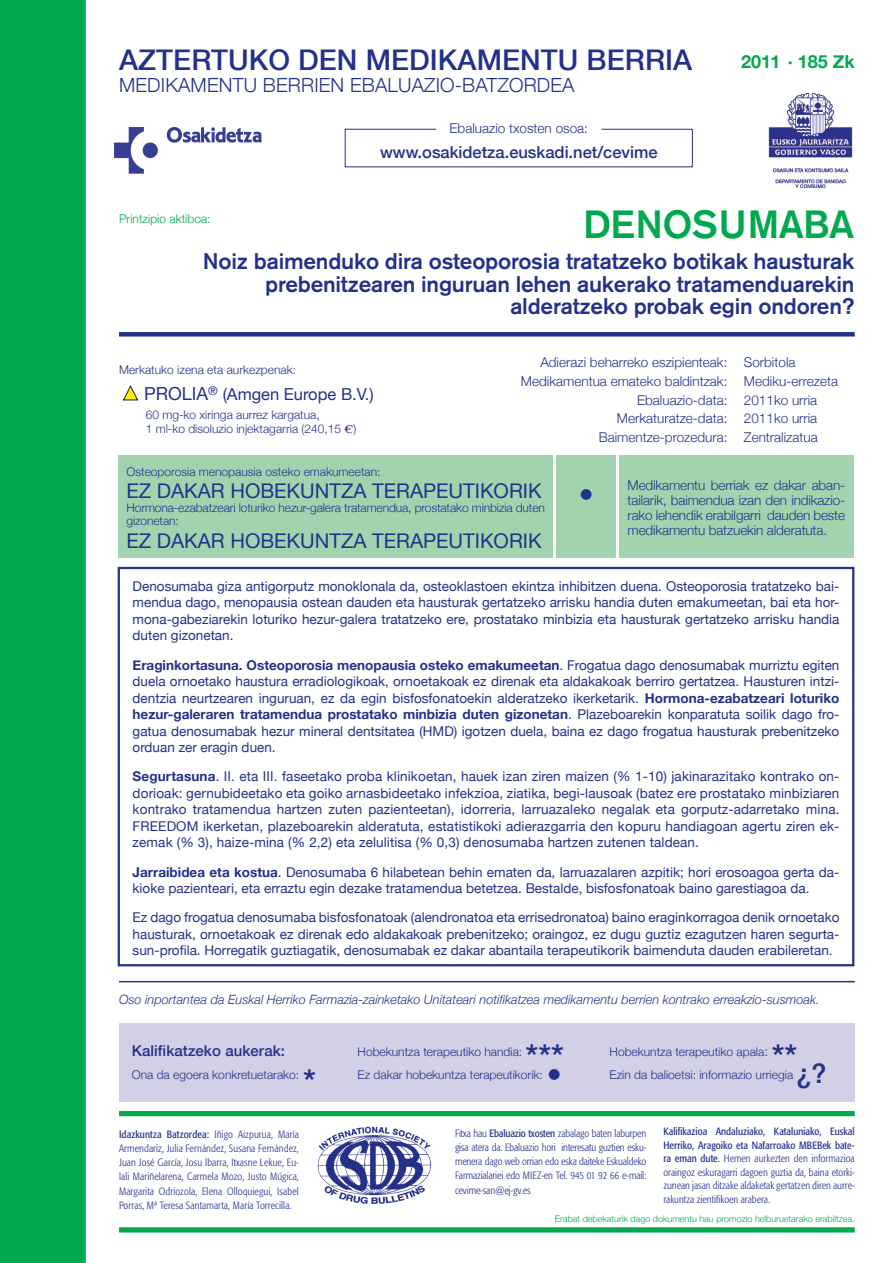
<style>
.page{position:relative;width:893px;height:1263px;background:#fff}
.page>*{position:absolute;margin:0;border:0;box-sizing:border-box;transform-origin:0 0}
.t1{font:500 39px "Akzidenz Grotesk BE";letter-spacing:-.02em;color:#00a94e}
.t2{font:500 34.5px "Helvetica Neue";color:#24318b}
.t3{font:500 30px "Helvetica Neue";color:#24318b}
.t4{font:500 28.5px "Helvetica Neue";letter-spacing:.005em;color:#24318b}
.t5{font:500 27px "Helvetica Neue";color:#24318b}
.t6{font:500 22.5px/22.5px "Akzidenz Grotesk BE";letter-spacing:-.01em;color:#24318b;text-align:right}
.t7{font:20.25px "Helvetica Neue";color:#24318b}
.t8{font:300 19.5px "Helvetica Neue";letter-spacing:.01em;color:#24318b}
.t9{font:700 18px "Helvetica Neue";color:#00a94e}
.t10{font:500 16.5px "Helvetica Neue";color:#24318b}
.t11{font:16.5px "Helvetica Neue";color:#24318b}
.t12{font:500 15px "Helvetica Neue";letter-spacing:.005em;color:#24318b}
.t13{font:13.5px/16.5px "Helvetica Neue";color:#24318b;text-align:justify}
.t14{font:300 13.5px/15px "Helvetica Neue";color:#24318b;text-align:justify}
.t15{font:italic 300 12.75px "Helvetica Neue";color:#24318b}
.t16{font:300 12px/13.5px "Helvetica Neue";color:#24318b}
.t17{font:300 12px "Helvetica Neue";color:#00a94e}
.t18{font:300 condensed 10.5px/14.2px "Formata";color:#24318b;text-align:justify}
.t19{font:300 9px "Helvetica Neue";color:#00a94e}
.s1{font-size:18px}
.s2{font-family:"Times";font-weight:400}
.s3{font-weight:700}
.s4{font-size:13.5px}
.s5{font-weight:500;font-size:30px}
.s6{font-weight:400}
</style>
<div class="page">
<div style="left:0;top:0;width:86px;height:1263px;background:#00a94e"></div>
<img style="left:115px;top:128px;width:146px;height:45px">
<img style="left:768px;top:94px;width:85px;height:94px">
<div style="left:119px;top:332px;width:736px;height:5px;background:#24318b"></div>
<div style="left:118px;top:455px;width:435px;height:102px;background:#a1d4ae"></div>
<div style="left:619px;top:455px;width:235px;height:102px;background:#a1d4ae"></div>
<div style="left:557px;top:455px;width:59px;height:102px;background:#a1d4ae"></div>
<div style="left:119px;top:1227px;width:736px;height:5px;background:#00a94e"></div>
<div style="left:119px;top:1111px;width:736px;height:5px;background:#00a94e"></div>
<div style="left:119px;top:1023px;width:736px;height:78px;background:#d1d0e6"></div>
<hr style="left:119px;top:981px;width:736px;height:1px;background:#24318b">
<div style="left:118px;top:567px;width:736px;height:399px;border:2px solid #24318b"></div>
<div style="left:345px;top:129px;width:348px;height:38px;background:#fff;border:1px solid #24318b"></div>
<div style="left:437px;top:119px;width:164px;height:16px;background:#fff"></div>
<img style="left:317px;top:1126px;width:114px;height:78px">
<svg style="left:123px;top:385px;width:15px;height:16px"></svg>
<p class="t4" style="left:119px;top:37px;width:575px">AZTERTUKO DEN MEDIKAMENTU BERRIA</p>
<p class="t8" style="left:119px;top:69px;width:457px">MEDIKAMENTU BERRIEN EBALUAZIO-BATZORDEA</p>
<p class="t14" style="left:450px;top:120px;width:140px">Ebaluazio txosten osoa:</p>
<p class="t10" style="left:380px;top:138px;width:279px">www.osakidetza.euskadi.net/cevime</p>
<p class="t9" style="left:741px;top:45px;width:115px">2011 · 185 Zk</p>
<p class="t1" style="left:583px;top:200px;width:272px">DENOSUMABA</p>
<p class="t6" style="left:203px;top:250px;width:653px">Noiz baimenduko dira osteoporosia tratatzeko botikak hausturak prebenitzearen inguruan lehen aukerako tratamenduarekin alderatzeko probak egin ondoren?</p>
<p class="t17" style="left:119px;top:209px;width:93px">Printzipio aktiboa:</p>
<p class="t16" style="left:119px;top:362px;width:178px">Merkatuko izena eta aurkezpenak:</p>
<p class="t11" style="left:144px;top:380px;width:231px"><span class="s1">PROLIA</span><sup>®</sup> (Amgen Europe B.V.)</p>
<p class="t16" style="left:146px;top:406px;width:212px;line-height:14.4px">60 mg-ko xiringa aurrez kargatua,<br>1 ml-ko disoluzio injektagarria (240,15 <span class="s2">€</span>)</p>
<p class="t14" style="left:540px;top:354px;width:257px">Adierazi beharreko eszipienteak: Sorbitola</p>
<p class="t14" style="left:521px;top:373px;width:319px">Medikamentua emateko baldintzak: Mediku-errezeta</p>
<p class="t14" style="left:637px;top:391px;width:182px">Ebaluazio-data: 2011ko urria</p>
<p class="t14" style="left:617px;top:410px;width:202px">Merkaturatze-data: 2011ko urria</p>
<p class="t14" style="left:599px;top:429px;width:221px">Baimentze-prozedura: Zentralizatua</p>
<p class="t16" style="left:126px;top:464px;width:256px">Osteoporosia menopausia osteko emakumeetan:</p>
<p class="t7" style="left:126px;top:474px;width:417px">EZ DAKAR HOBEKUNTZA TERAPEUTIKORIK</p>
<p class="t16" style="left:126px;top:500px;width:420px">Hormona-ezabatzeari loturiko hezur-galera tratamendua, prostatako minbizia duten gizonetan:</p>
<p class="t7" style="left:126px;top:523px;width:417px">EZ DAKAR HOBEKUNTZA TERAPEUTIKORIK</p>
<p class="t3" style="left:579px;top:470px;width:16px">•</p>
<p class="t14" style="left:628px;top:477px;width:219px">Medikamentu berriak ez dakar aban&shy;tailarik, baimendua izan den indikazio&shy;rako lehendik erabilgarri dauden beste medikamentu batzuekin alderatuta.</p>
<p class="t13" style="left:133px;top:577px;width:708px">Denosumaba giza antigorputz monoklonala da, osteoklastoen ekintza inhibitzen duena. Osteoporosia tratatzeko bai&shy;mendua dago, menopausia ostean dauden eta hausturak gertatzeko arrisku handia duten emakumeetan, bai eta hor&shy;mona-gabeziarekin loturiko hezur-galera tratatzeko ere, prostatako minbizia eta hausturak gertatzeko arrisku handia duten gizonetan.</p>
<p class="t13" style="left:133px;top:655px;width:708px"><span class="s3">Eraginkortasuna. Osteoporosia menopausia osteko emakumeetan</span>. Frogatua dago denosumabak murriztu egiten duela ornoetako haustura erradiologikoak, ornoetakoak ez direnak eta aldakakoak berriro gertatzea. Hausturen intzi&shy;dentzia neurtzearen inguruan, ez da egin bisfosfonatoekin alderatzeko ikerketarik. <span class="s3">Hormona-ezabatzeari loturiko hezur-galeraren tratamendua prostatako minbizia duten gizonetan</span>. Plazeboarekin konparatuta soilik dago fro&shy;gatua denosumabak hezur mineral dentsitatea (HMD) igotzen duela, baina ez dago frogatua hausturak prebenitzeko orduan zer eragin duen.</p>
<p class="t13" style="left:133px;top:767px;width:708px"><span class="s3">Segurtasuna</span>. II. eta III. faseetako proba klinikoetan, hauek izan ziren maizen (% 1-10) jakinarazitako kontrako on&shy;dorioak: gernubideetako eta goiko arnasbideetako infekzioa, ziatika, begi-lausoak (batez ere prostatako minbiziaren kontrako tratamendua hartzen zuten pazienteetan), idorreria, larruazaleko negalak eta gorputz-adarretako mina.<br>FREEDOM ikerketan, plazeboarekin alderatuta, estatistikoki adierazgarria den kopuru handiagoan agertu ziren ek&shy;zemak (% 3), haize-mina (% 2,2) eta zelulitisa (% 0,3) denosumaba hartzen zutenen taldean.</p>
<p class="t13" style="left:133px;top:862px;width:708px"><span class="s3">Jarraibidea eta kostua</span>. Denosumaba 6 hilabetean behin ematen da, larruazalaren azpitik; hori erosoagoa gerta da&shy;kioke pazienteari, eta erraztu egin dezake tratamendua betetzea. Bestalde, bisfosfonatoak baino garestiagoa da.</p>
<p class="t13" style="left:133px;top:908px;width:708px">Ez dago frogatua denosumaba bisfosfonatoak (alendronatoa eta errisedronatoa) baino eraginkorragoa denik ornoetako hausturak, ornoetakoak ez direnak edo aldakakoak prebenitzeko; oraingoz, ez dugu guztiz ezagutzen haren segurta&shy;sun-profila. Horregatik guztiagatik, denosumabak ez dakar abantaila terapeutikorik baimenduta dauden erabileretan.</p>
<p class="t15" style="left:119px;top:989px;width:702px">Oso inportantea da Euskal Herriko Farmazia-zainketako Unitateari notifikatzea medikamentu berrien kontrako erreakzio-susmoak.</p>
<p class="t12" style="left:132px;top:1038px;width:155px">Kalifikatzeko aukerak:</p>
<p class="t16" style="left:358px;top:1044px;width:166px">Hobekuntza terapeutiko handia:</p>
<p class="t2" style="left:526px;top:1029px;width:40px">***</p>
<p class="t16" style="left:610px;top:1044px;width:160px">Hobekuntza terapeutiko apala<span class="s4">:</span></p>
<p class="t2" style="left:772px;top:1029px;width:27px">**</p>
<p class="t16" style="left:132px;top:1067px;width:169px">Ona da egoera konkretuetarako:</p>
<p class="t2" style="left:303px;top:1054px;width:14px">*</p>
<p class="t16" style="left:358px;top:1067px;width:437px">Ez dakar hobekuntza terapeutikorik: <span class="s5">•</span> Ezin da balioetsi: informazio urriegia</p>
<p class="t5" style="left:796px;top:1052px;width:32px">¿?</p>
<p class="t18" style="left:119px;top:1127px;width:181px"><span class="s6">Idazkuntza Batzordea:</span> Iñigo Aizpurua, María Armendariz, Julia Fernández, Susana Fernández, Juan José García, Josu Ibarra, Itxasne Lekue, Eu&shy;lali Mariñelarena, Carmela Mozo, Justo Múgica, Margarita Odriozola, Elena Olloquiegui, Isabel Porras, Mª Teresa Santamarta, María Torrecilla.</p>
<p class="t18" style="left:455px;top:1126px;width:193px">Fitxa hau <span class="s6">Ebaluazio txosten</span> zabalago baten laburpen gisa atera da. Ebaluazio hori interesatu guztien esku&shy;menera dago web orrian edo eska daiteke Eskualdeko Farmazialariei edo MIEZ-en Tel. 945 01 92 66 e-mail: cevime-san@ej-gv.es</p>
<p class="t18" style="left:663px;top:1125px;width:193px;line-height:13.5px"><span class="s6">Kalifikazioa Andaluziako, Kataluniako, Euskal Herriko, Aragoiko eta Nafarroako MBEBek bate&shy;ra eman dute.</span> Hemen aurkezten den informazioa oraingoz eskuragarri dagoen guztia da, baina etorki&shy;zunean jasan ditzake aldaketak gertatzen diren aurre&shy;rakuntza zientifikoen arabera.</p>
<p class="t19" style="left:555px;top:1211px;width:301px">Erabat debekaturik dago dokumentu hau promozio helburuetarako erabiltzea.</p>
</div>
